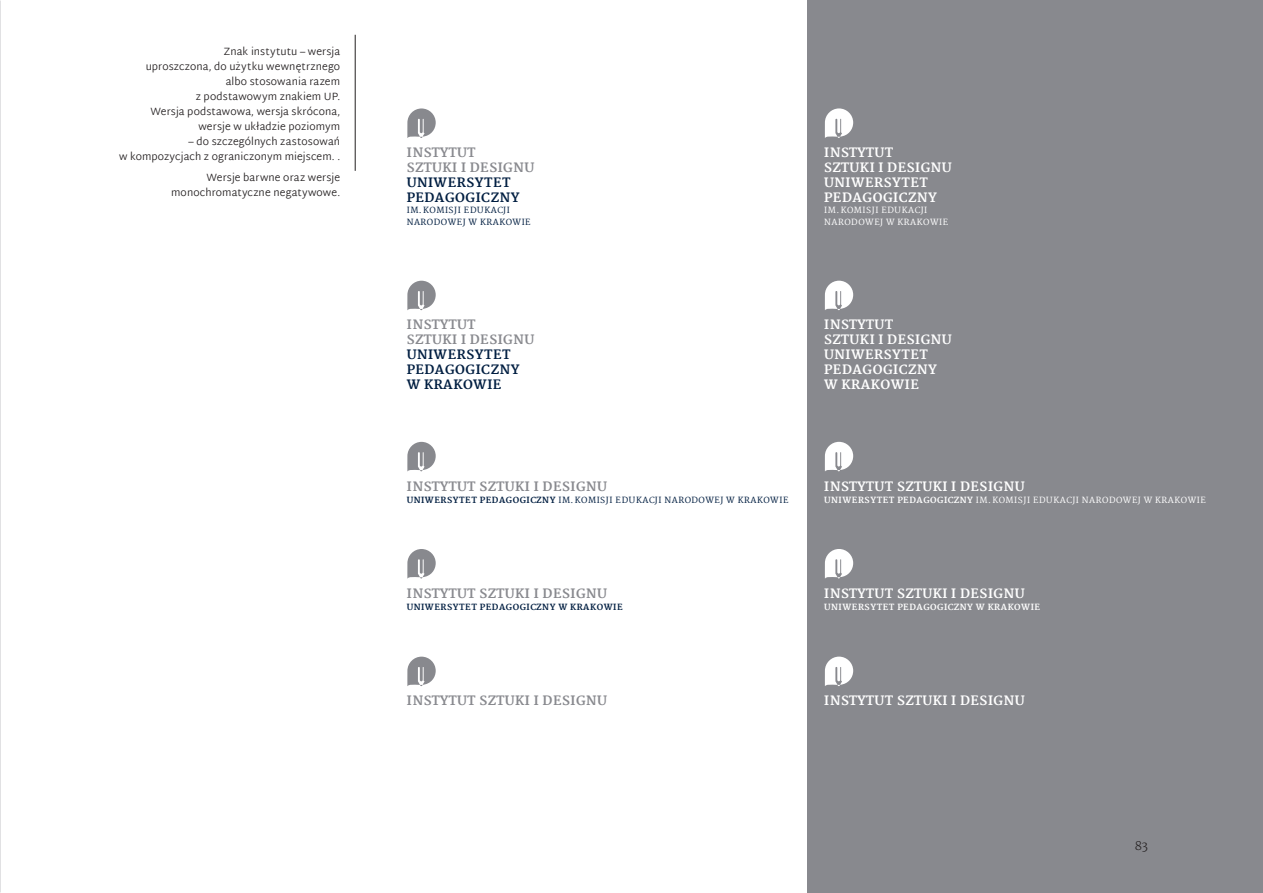
<style>
.page{position:relative;width:1263px;height:893px;background:#fff}
.page>*{position:absolute;margin:0;border:0;box-sizing:border-box;transform-origin:0 0}
.t1{font:800 12.75px/14.9px "Martel";letter-spacing:.04em;color:#fff}
.t2{font:800 12.75px/14.9px "Martel";letter-spacing:.04em;color:#001e41}
.t3{font:800 12.75px "Martel";letter-spacing:.04em;color:#88898e}
.t4{font:300 12px "Martel";color:#231f20}
.Opis{font:300 10.5px/15px "Martel Sans";letter-spacing:.01em;color:#231f20;text-align:right}
.t5{font:600 8.4px/11.7px "Martel";letter-spacing:.06em;color:#001e41}
.t6{font:600 8.4px/11.7px "Martel";letter-spacing:.06em;color:#fff}
.t7{font:800 8.4px "Martel";letter-spacing:.06em;color:#001e41}
.t8{font:800 8.4px "Martel";letter-spacing:.06em;color:#fff}
.s1{color:#88898e}
.s2{font-weight:800}
</style>
<div class="page">
<hr style="left:355px;top:35px;width:1px;height:136px;background:#231f20">
<div style="left:808px;top:0;width:455px;height:893px;background:#88898e"></div>
<svg style="left:407px;top:108px;width:29px;height:30px"></svg>
<svg style="left:407px;top:281px;width:29px;height:29px"></svg>
<svg style="left:407px;top:442px;width:29px;height:29px"></svg>
<svg style="left:407px;top:549px;width:29px;height:29px"></svg>
<svg style="left:407px;top:657px;width:29px;height:29px"></svg>
<svg style="left:825px;top:108px;width:28px;height:30px"></svg>
<svg style="left:825px;top:281px;width:28px;height:29px"></svg>
<svg style="left:825px;top:442px;width:28px;height:29px"></svg>
<svg style="left:825px;top:549px;width:28px;height:29px"></svg>
<svg style="left:825px;top:657px;width:28px;height:29px"></svg>
<p class="Opis" style="left:146px;top:44px;width:196px">Znak instytutu – wersja<br>uproszczona, do użytku wewnętrznego albo stosowania razem<br>z podstawowym znakiem UP.<br>Wersja podstawowa, wersja skrócona, wersje w układzie poziomym</p>
<p class="Opis" style="left:119px;top:134px;width:223px">– do szczególnych zastosowań<br>w kompozycjach z ograniczonym miejscem. .</p>
<p class="Opis" style="left:171px;top:171px;width:171px">Wersje barwne oraz wersje monochromatyczne negatywowe.</p>
<p class="t2" style="left:407px;top:145px;width:129px"><span class="s1">INSTYTUT<br>SZTUKI I DESIGNU<br></span>UNIWERSYTET<br>PEDAGOGICZNY</p>
<p class="t5" style="left:407px;top:205px;width:125px">IM.KOMISJI EDUKACJI<br>NARODOWEJ W KRAKOWIE</p>
<p class="t1" style="left:824px;top:145px;width:129px">INSTYTUT<br>SZTUKI I DESIGNU<br>UNIWERSYTET<br>PEDAGOGICZNY</p>
<p class="t6" style="left:824px;top:204px;width:125px">IM.KOMISJI EDUKACJI<br>NARODOWEJ W KRAKOWIE</p>
<p class="t2" style="left:407px;top:317px;width:129px"><span class="s1">INSTYTUT<br>SZTUKI I DESIGNU<br></span>UNIWERSYTET<br>PEDAGOGICZNY<br>W KRAKOWIE</p>
<p class="t1" style="left:824px;top:317px;width:129px">INSTYTUT<br>SZTUKI I DESIGNU<br>UNIWERSYTET<br>PEDAGOGICZNY<br>W KRAKOWIE</p>
<p class="t3" style="left:407px;top:479px;width:202px">INSTYTUT SZTUKI I DESIGNU</p>
<p class="t5" style="left:407px;top:494px;width:383px"><span class="s2">UNIWERSYTET PEDAGOGICZNY</span> IM.KOMISJI EDUKACJI NARODOWEJ W KRAKOWIE</p>
<p class="t1" style="left:824px;top:479px;width:202px">INSTYTUT SZTUKI I DESIGNU</p>
<p class="t6" style="left:824px;top:494px;width:383px"><span class="s2">UNIWERSYTET PEDAGOGICZNY</span> IM.KOMISJI EDUKACJI NARODOWEJ W KRAKOWIE</p>
<p class="t3" style="left:407px;top:586px;width:202px">INSTYTUT SZTUKI I DESIGNU</p>
<p class="t7" style="left:407px;top:602px;width:217px">UNIWERSYTET PEDAGOGICZNY W KRAKOWIE</p>
<p class="t1" style="left:824px;top:586px;width:202px">INSTYTUT SZTUKI I DESIGNU</p>
<p class="t8" style="left:824px;top:602px;width:217px">UNIWERSYTET PEDAGOGICZNY W KRAKOWIE</p>
<p class="t3" style="left:407px;top:693px;width:202px">INSTYTUT SZTUKI I DESIGNU</p>
<p class="t1" style="left:824px;top:693px;width:202px">INSTYTUT SZTUKI I DESIGNU</p>
<p class="t4" style="left:1135px;top:839px;width:15px">83</p>
</div>
